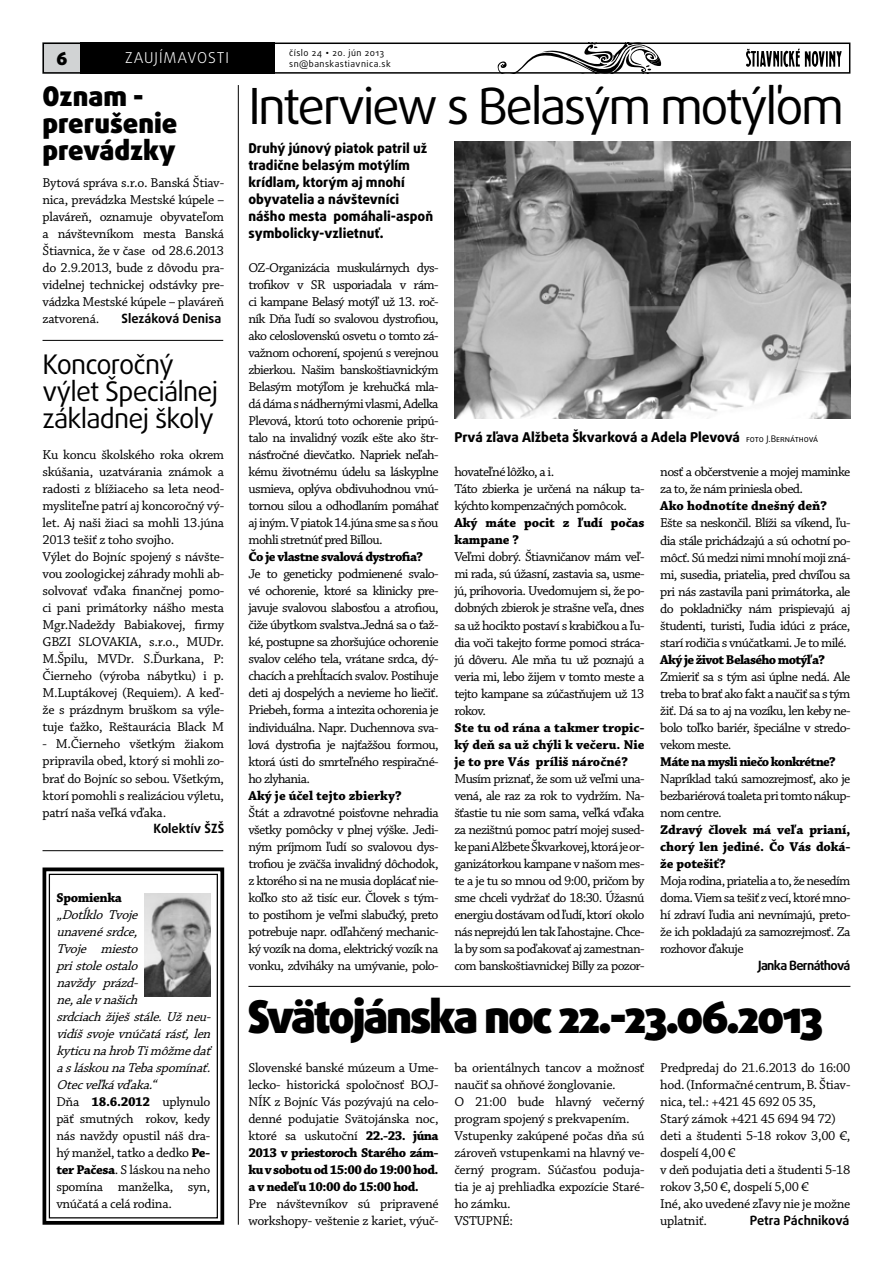
<style>
.page{position:relative;width:893px;height:1263px;background:#fff}
.page>*{position:absolute;margin:0;border:0;box-sizing:border-box;transform-origin:0 0}
.t1{font:49.8px "Daxline Pro";letter-spacing:-.05em;color:#000}
.t2{font:900 45px "Daxline Pro";letter-spacing:-.05em;color:#000}
.t3{font:27px/27px "Daxline Pro";letter-spacing:-.03em;color:#000}
.t4{font:900 27px/27px "Daxline Pro";color:#000}
.t5{font:900 18px "Daxline Pro";color:#000}
.t6{font:300 15px "Daxline Pro";letter-spacing:.06em;color:#fff}
.t7{font:13.5px/17px "Chaparral Pro Capt";letter-spacing:-.025em;color:#000;text-align:justify}
.t8{font:italic 13.5px/17px "Chaparral Pro Capt";color:#000}
.t9{font:700 13.5px/17px "Chaparral Pro";letter-spacing:-.01em;color:#000;text-align:justify}
.t10{font:800 13.5px/17px "Daxline Pro";color:#000}
.t11{font:13.5px/17px "Chaparral Pro Capt";letter-spacing:-.05em;color:#000}
.t12{font:700 13.5px "Chaparral Pro";letter-spacing:-.05em;color:#000}
.t13{font:700 13.5px "Chaparral Pro";letter-spacing:-.04em;color:#000}
.t14{font:700 12.75px "Daxline Pro";letter-spacing:-.005em;color:#000}
.t15{font:700 12.75px "Daxline Pro";letter-spacing:-.05em;color:#000}
.t16{font:9px "Daxline Pro";letter-spacing:.05em;color:#000}
.s1{font-family:"Gill Sans MT Pro"}
.s2{font-weight:400;font-size:9px}
.s3{font-style:normal}
.s4{font-family:"Chaparral Pro";font-weight:700;font-style:normal}
.s5{font-family:"Chaparral Pro";font-weight:700}
</style>
<div class="page">
<div style="left:43px;top:43px;width:46px;height:31px;background:#d1d3d4"></div>
<svg style="left:497px;top:46px;width:165px;height:25px"></svg>
<div style="left:43px;top:43px;width:807px;height:31px;border:2px solid #000"></div>
<div style="left:80px;top:43px;width:194px;height:31px;background:#000"></div>
<svg style="left:746px;top:49px;width:96px;height:18px"></svg>
<hr style="left:238px;top:85px;width:1px;height:1140px;background:#000">
<hr style="left:43px;top:850px;width:180px;height:1px;background:#000">
<hr style="left:43px;top:340px;width:180px;height:1px;background:#000">
<hr style="left:248px;top:986px;width:602px;height:1px;background:#000">
<svg style="left:42px;top:867px;width:183px;height:358px"></svg>
<div style="left:49px;top:874px;width:169px;height:344px;border:1px solid #000"></div>
<img style="left:145px;top:893px;width:66px;height:103px">
<img style="left:454px;top:141px;width:396px;height:277px">
<h3 class="t5" style="left:56px;top:46px;width:12px">6</h3>
<p class="t16" style="left:289px;top:47px;width:97px">číslo 24 <span class="s1">•</span> 20. jún 2013</p>
<p class="t6" style="left:125px;top:48px;width:103px">ZAUJÍMAVOSTI</p>
<p class="t16" style="left:289px;top:58px;width:103px">sn@banskastiavnica.sk</p>
<h3 class="t4" style="left:43px;top:83px;width:136px">Oznam - prerušenie</h3>
<h1 class="t1" style="left:248px;top:73px;width:597px">Interview s Belasým motýľom</h1>
<h3 class="t4" style="left:43px;top:137px;width:135px">prevádzky</h3>
<p class="t7" style="left:43px;top:175px;width:183px">Bytová správa s.r.o. Banská Štiav&shy;nica, prevádzka Mestské kúpele – plaváreň, oznamuje obyvateľom a návštevníkom mesta Banská Štiavnica, že v čase od 28.6.2013 do 2.9.2013, bude z dôvodu pra&shy;videlnej technickej odstávky pre&shy;vádzka Mestské kúpele – plaváreň zatvorená.</p>
<p class="t10" style="left:248px;top:140px;width:186px">Druhý júnový piatok patril už tradične belasým motýlím krídlam, ktorým aj mnohí obyvatelia a návštevníci nášho mesta pomáhali-aspoň symbolicky-vzlietnuť.</p>
<p class="t7" style="left:248px;top:260px;width:192px">OZ-Organizácia muskulárnych dys&shy;trofikov v SR usporiadala v rám&shy;ci kampane Belasý motýľ už 13. roč&shy;ník Dňa ľudí so svalovou dystrofiou, ako celoslovenskú osvetu o tomto zá&shy;važnom ochorení, spojenú s verejnou zbierkou. Našim banskoštiavnickým Belasým motýľom je krehučká mla&shy;dá dáma s nádhernými vlasmi, Adelka Plevová, ktorú toto ochorenie pripú&shy;talo na invalidný vozík ešte ako štr&shy;násťročné dievčatko. Napriek neľah&shy;kému životnému údelu sa láskyplne usmieva, oplýva obdivuhodnou vnú&shy;tornou silou a odhodlaním pomáhať aj iným. V piatok 14.júna sme sa s ňou mohli stretnúť pred Billou.</p>
<p class="t13" style="left:248px;top:549px;width:176px">Čo je vlastne svalová dystrofia?</p>
<p class="t7" style="left:248px;top:566px;width:192px">Je to geneticky podmienené svalo&shy;vé ochorenie, ktoré sa klinicky pre&shy;javuje svalovou slabosťou a atrofiou, čiže úbytkom svalstva.Jedná sa o ťaž&shy;ké, postupne sa zhoršujúce ochorenie svalov celého tela, vrátane srdca, dý&shy;chacích a prehĺtacích svalov. Postihuje deti aj dospelých a nevieme ho liečiť.<br>Priebeh, forma a intezita ochorenia je individuálna. Napr. Duchennova sva&shy;lová dystrofia je najťažšou formou, ktorá ústi do smrteľného respiračné&shy;ho zlyhania.</p>
<p class="t9" style="left:248px;top:787px;width:155px">Aký je účel tejto zbierky?</p>
<p class="t7" style="left:248px;top:804px;width:192px">Štát a zdravotné poisťovne nehradia všetky pomôcky v plnej výške. Jedi&shy;ným príjmom ľudí so svalovou dys&shy;trofiou je zväčša invalidný dôchodok, z ktorého si na ne musia doplácať nie&shy;koľko sto až tisíc eur. Človek s tým&shy;to postihom je veľmi slabučký, preto potrebuje napr. odľahčený mechanic&shy;ký vozík na doma, elektrický vozík na vonku, zdviháky na umývanie, polo-</p>
<p class="t14" style="left:121px;top:310px;width:101px">Slezáková Denisa</p>
<h3 class="t3" style="left:43px;top:351px;width:177px">Koncoročný výlet Špeciálnej základnej školy</h3>
<p class="t7" style="left:43px;top:447px;width:183px;text-align:left">Ku koncu školského roka okrem skúšania, uzatvárania známok a radosti z blížiaceho sa leta neod&shy;mysliteľne patrí aj koncoročný vý&shy;let. Aj naši žiaci sa mohli 13.júna<br>2013 tešiť z toho svojho.<br>Výlet do Bojníc spojený s návšte&shy;vou zoologickej záhrady mohli ab&shy;solvovať vďaka finančnej pomo&shy;ci pani primátorky nášho mesta<br>Mgr.Nadeždy Babiakovej, firmy<br>GBZI SLOVAKIA, s.r.o., MUDr.<br>M.Špilu, MVDr. S.Ďurkana, P:<br>Čierneho (výroba nábytku) i p.<br>M.Luptákovej (Requiem). A keď&shy;že s prázdnym bruškom sa výle&shy;tuje ťažko, Reštaurácia Black M</p>
<p class="t7" style="left:43px;top:736px;width:183px">- M.Čierneho všetkým žiakom pripravila obed, ktorý si mohli zo&shy;brať do Bojníc so sebou. Všetkým, ktorí pomohli s realizáciou výletu, patrí naša veľká vďaka.</p>
<p class="t14" style="left:154px;top:820px;width:72px">Kolektív ŠZŠ</p>
<p class="t10" style="left:454px;top:429px;width:365px">Prvá zľava Alžbeta Škvarková a Adela Plevová <span class="s2">foto J.Bernáthová</span></p>
<p class="t11" style="left:454px;top:464px;width:192px">hovateľné lôžko, a i.<br>Táto zbierka je určená na nákup ta&shy;kýchto kompenzačných pomôcok.</p>
<p class="t9" style="left:454px;top:515px;width:192px">Aký máte pocit z ľudí počas kampane ?</p>
<p class="t7" style="left:454px;top:549px;width:192px">Veľmi dobrý. Štiavničanov mám veľ&shy;mi rada, sú úžasní, zastavia sa, usme&shy;jú, prihovoria. Uvedomujem si, že po&shy;dobných zbierok je strašne veľa, dnes sa už hocikto postaví s krabičkou a ľu&shy;dia voči takejto forme pomoci stráca&shy;jú dôveru. Ale mňa tu už poznajú a veria mi, lebo žijem v tomto meste a tejto kampane sa zúčastňujem už 13 rokov.</p>
<p class="t9" style="left:454px;top:719px;width:192px">Ste tu od rána a takmer tropic&shy;ký deň sa už chýli k večeru. Nie je to pre Vás príliš náročné?</p>
<p class="t7" style="left:454px;top:770px;width:192px">Musím priznať, že som už veľmi una&shy;vená, ale raz za rok to vydržím. Na&shy;šťastie tu nie som sama, veľká vďaka za nezištnú pomoc patrí mojej sused&shy;ke pani Alžbete Škvarkovej, ktorá je or&shy;ganizátorkou kampane v našom mes&shy;te a je tu so mnou od 9:00, pričom by sme chceli vydržať do 18:30. Úžasnú energiu dostávam od ľudí, ktorí okolo nás neprejdú len tak ľahostajne. Chce&shy;la by som sa poďakovať aj zamestnan&shy;com banskoštiavnickej Billy za pozor-</p>
<p class="t11" style="left:660px;top:464px;width:192px">nosť a občerstvenie a mojej maminke za to, že nám priniesla obed.</p>
<p class="t9" style="left:660px;top:498px;width:168px">Ako hodnotíte dnešný deň?</p>
<p class="t7" style="left:660px;top:515px;width:192px">Ešte sa neskončil. Blíži sa víkend, ľu&shy;dia stále prichádzajú a sú ochotní po&shy;môcť. Sú medzi nimi mnohí moji zná&shy;mi, susedia, priatelia, pred chvíľou sa pri nás zastavila pani primátorka, ale do pokladničky nám prispievajú aj študenti, turisti, ľudia idúci z práce, starí rodičia s vnúčatkami. Je to milé.</p>
<p class="t12" style="left:660px;top:651px;width:166px">Aký je život Belasého motýľa?</p>
<p class="t7" style="left:660px;top:668px;width:192px">Zmieriť sa s tým asi úplne nedá. Ale treba to brať ako fakt a naučiť sa s tým žiť. Dá sa to aj na vozíku, len keby ne&shy;bolo toľko bariér, špeciálne v stredo&shy;vekom meste.</p>
<p class="t12" style="left:660px;top:753px;width:177px">Máte na mysli niečo konkrétne?</p>
<p class="t7" style="left:660px;top:770px;width:192px">Napríklad takú samozrejmosť, ako je bezbariérová toaleta pri tomto nákup&shy;nom centre.</p>
<p class="t9" style="left:660px;top:821px;width:192px">Zdravý človek má veľa prianí, chorý len jediné. Čo Vás doká&shy;že potešiť?</p>
<p class="t7" style="left:660px;top:872px;width:192px">Moja rodina, priatelia a to, že nesedím doma. Viem sa tešiť z vecí, ktoré mno&shy;hí zdraví ľudia ani nevnímajú, preto&shy;že ich pokladajú za samozrejmosť. Za rozhovor ďakuje</p>
<p class="t15" style="left:758px;top:956px;width:94px">Janka Bernáthová</p>
<p class="t9" style="left:56px;top:889px;width:67px">Spomienka</p>
<p class="t8" style="left:56px;top:906px;width:160px">„Dotĺklo Tvoj e unavenésrdce,<br>Tvoje miesto pristoleostalo<br>navždy prázd&shy;ne,alevnašich srdciachžiješstále.Užneu&shy;vidíšsvoj evnúčatárásť,len kyticunahrobTimôžmedať asláskounaTebaspomínať.<br>Otecveľkávďaka.“<br><span class="s3">Dňa</span> <span class="s4">18.6.2012</span> <span class="s3">uplynulo päť smutných rokov, kedy nás navždy opustil náš dra&shy;hý manžel, tatko a dedko</span> <span class="s4">Pe&shy;ter Pačesa</span><span class="s3">. S láskou na neho spomína manželka, syn, vnúčatá a celá rodina.</span></p>
<h2 class="t2" style="left:247px;top:987px;width:577px">Svätojánska noc 22.-23.06.2013</h2>
<p class="t7" style="left:248px;top:1059px;width:192px">Slovenské banské múzeum a Ume&shy;lecko- historická spoločnosť BOJ-NÍK z Bojníc Vás pozývajú na celo&shy;denné podujatie Svätojánska noc, ktoré sa uskutoční <span class="s5">22.-23. júna</span></p>
<p class="t9" style="left:248px;top:1144px;width:192px">2013 v priestoroch Starého zám&shy;ku v sobotuod 15:00 do 19:00hod. a v nedeľu 10:00 do 15:00 hod.</p>
<p class="t7" style="left:248px;top:1195px;width:192px">Pre návštevníkov sú pripravené workshopy- veštenie z kariet, výuč-</p>
<p class="t7" style="left:454px;top:1059px;width:192px;text-align:left">ba orientálnych tancov a možnosť naučiť sa ohňové žonglovanie.<br>O 21:00 bude hlavný večerný program spojený s prekvapením.<br>Vstupenky zakúpené počas dňa sú zároveň vstupenkami na hlavný ve&shy;černý program. Súčasťou poduja&shy;tia je aj prehliadka expozície Staré&shy;ho zámku.<br>VSTUPNÉ:</p>
<p class="t7" style="left:660px;top:1059px;width:192px;text-align:left">Predpredaj do 21.6.2013 do 16:00 hod. (Informačné centrum, B. Štiav&shy;nica, tel.: +421 45 692 05 35,<br>Starý zámok +421 45 694 94 72) deti a študenti 5-18 rokov 3,00 €, dospelí 4,00 €<br>v deň podujatia deti a študenti 5-18 rokov 3,50 €, dospelí 5,00 €<br>Iné, ako uvedené zľavy nie je možne uplatniť.</p>
<p class="t14" style="left:750px;top:1212px;width:101px">Petra Páchniková</p>
</div>
